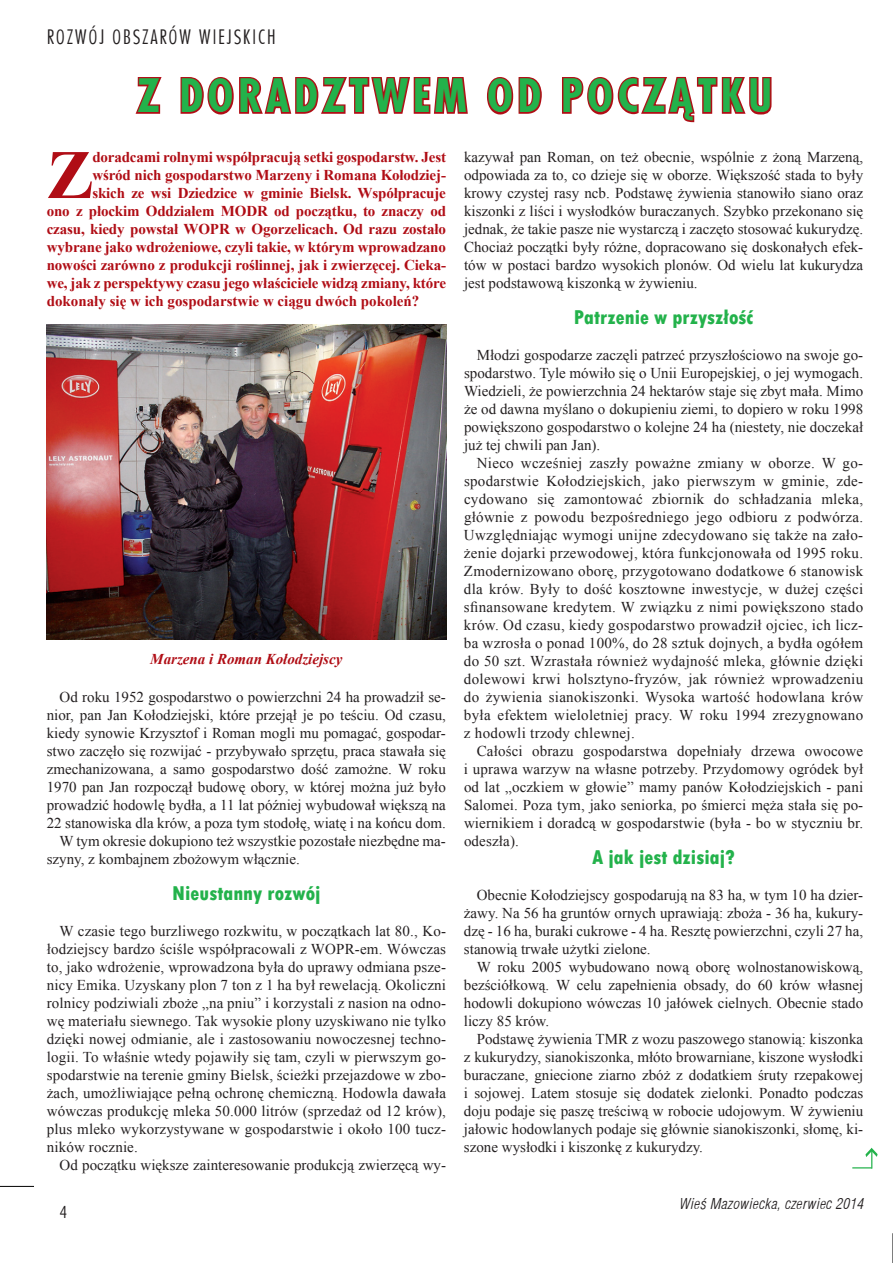
<style>
.page{position:relative;width:893px;height:1263px;background:#fff}
.page>*{position:absolute;margin:0;border:0;box-sizing:border-box;transform-origin:0 0}
.t1{font:700 69.3px "Times New Roman";color:#b00d15}
.t2{font:700 45px "Fujiyamapl";letter-spacing:.1em;color:#23b24b}
.t3{font:800 condensed 21px "Tw Cen";color:#23b24b}
.t4{font:19.5px "Fujiyama Lightpl";letter-spacing:.1em;color:#231f20}
.t5{font:16.5px "Switz Cond Lightpl";color:#231f20}
.t6{font:15px/18px "Times New Roman";color:#231f20;text-align:justify}
.t7{font:700 15px "Times New Roman";letter-spacing:-.01em;color:#b00d15}
.t8{font:italic 15px "Switz Cond Lightpl";letter-spacing:.03em;color:#231f20}
.t9{font:italic 700 15px "Times New Roman";color:#b00d15}
</style>
<div class="page">
<hr style="left:0;top:1186px;width:34px;height:1px;background:#000">
<hr style="left:892px;top:1233px;width:1px;height:30px;background:#000">
<svg style="left:135px;top:77px;width:27px;height:37px"></svg>
<svg style="left:180px;top:77px;width:288px;height:38px"></svg>
<svg style="left:487px;top:77px;width:55px;height:38px"></svg>
<svg style="left:562px;top:76px;width:210px;height:47px"></svg>
<img style="left:47px;top:324px;width:399px;height:316px">
<svg style="left:852px;top:1147px;width:26px;height:21px"></svg>
<h3 class="t4" style="left:47px;top:25px;width:230px">ROZWÓJ OBSZARÓW WIEJSKICH</h3>
<h2 class="t2" style="left:137px;top:67px;width:637px">Z DORADZTWEM OD POCZĄTKU</h2>
<h1 class="t1" style="left:47px;top:127px;width:48px">Z</h1>
<p class="t7" style="left:92px;top:147px;width:355px">doradcami rolnymi współpracują setki gospodarstw. Jest</p>
<p class="t7" style="left:92px;top:165px;width:355px">wśród nich gospodarstwo Marzeny i Romana Kołodziej-</p>
<p class="t7" style="left:92px;top:183px;width:355px">skich ze wsi Dziedzice w gminie Bielsk. Współpracuje</p>
<p class="t7" style="left:47px;top:201px;width:401px">ono z płockim Oddziałem MODR od początku, to znaczy od</p>
<p class="t7" style="left:47px;top:219px;width:401px">czasu, kiedy powstał WOPR w Ogorzelicach. Od razu zostało</p>
<p class="t7" style="left:47px;top:237px;width:401px">wybrane jako wdrożeniowe, czyli takie, w którym wprowadzano</p>
<p class="t7" style="left:47px;top:255px;width:401px">nowości zarówno z produkcji roślinnej, jak i zwierzęcej. Cieka-</p>
<p class="t7" style="left:47px;top:273px;width:401px">we, jak z perspektywy czasu jego właściciele widzą zmiany, które</p>
<p class="t7" style="left:47px;top:291px;width:374px">dokonały się w ich gospodarstwie w ciągu dwóch pokoleń?</p>
<p class="t9" style="left:150px;top:648px;width:194px">Marzena i Roman Kołodziejscy</p>
<p class="t6" style="left:60px;top:688px;width:388px">Od roku 1952 gospodarstwo o powierzchni 24 ha prowadził se-</p>
<p class="t6" style="left:47px;top:706px;width:401px">nior, pan Jan Kołodziejski, które przejął je po teściu. Od czasu,</p>
<p class="t6" style="left:47px;top:724px;width:401px">kiedy synowie Krzysztof i Roman mogli mu pomagać, gospodar-</p>
<p class="t6" style="left:47px;top:742px;width:401px">stwo zaczęło się rozwijać - przybywało sprzętu, praca stawała się</p>
<p class="t6" style="left:47px;top:760px;width:401px">zmechanizowana, a samo gospodarstwo dość zamożne. W roku</p>
<p class="t6" style="left:47px;top:778px;width:401px">1970 pan Jan rozpoczął budowę obory, w której można już było</p>
<p class="t6" style="left:47px;top:796px;width:401px">prowadzić hodowlę bydła, a 11 lat później wybudował większą na</p>
<p class="t6" style="left:47px;top:814px;width:401px">22 stanowiska dla krów, a poza tym stodołę, wiatę i na końcu dom.</p>
<p class="t6" style="left:59px;top:832px;width:388px">W tym okresie dokupiono też wszystkie pozostałe niezbędne ma-</p>
<p class="t6" style="left:47px;top:850px;width:255px">szyny, z kombajnem zbożowym włącznie.</p>
<h3 class="t3" style="left:172px;top:881px;width:150px">Nieustanny rozwój</h3>
<p class="t6" style="left:47px;top:922px;width:401px;text-indent:13px">W czasie tego burzliwego rozkwitu, w początkach lat 80., Ko&shy;łodziejscy bardzo ściśle współpracowali z WOPR-em. Wówczas to, jako wdrożenie, wprowadzona była do uprawy odmiana psze&shy;nicy Emika. Uzyskany plon 7 ton z 1 ha był rewelacją. Okoliczni rolnicy podziwiali zboże „na pniu” i korzystali z nasion na odno&shy;wę materiału siewnego. Tak wysokie plony uzyskiwano nie tylko dzięki nowej odmianie, ale i zastosowaniu nowoczesnej techno&shy;logii. To właśnie wtedy pojawiły się tam, czyli w pierwszym go&shy;spodarstwie na terenie gminy Bielsk, ścieżki przejazdowe w zbo&shy;żach, umożliwiające pełną ochronę chemiczną. Hodowla dawała wówczas produkcję mleka 50.000 litrów (sprzedaż od 12 krów), plus mleko wykorzystywane w gospodarstwie i około 100 tucz&shy;ników rocznie.</p>
<p class="t6" style="left:60px;top:1156px;width:388px">Od początku większe zainteresowanie produkcją zwierzęcą wy-</p>
<p class="t5" style="left:60px;top:1202px;width:9px">4</p>
<p class="t6" style="left:464px;top:148px;width:401px">kazywał pan Roman, on też obecnie, wspólnie z żoną Marzeną, odpowiada za to, co dzieje się w oborze. Większość stada to były krowy czystej rasy ncb. Podstawę żywienia stanowiło siano oraz kiszonki z liści i wysłodków buraczanych. Szybko przekonano się jednak, że takie pasze nie wystarczą i zaczęto stosować kukurydzę.<br>Chociaż początki były różne, dopracowano się doskonałych efek&shy;tów w postaci bardzo wysokich plonów. Od wielu lat kukurydza jest podstawową kiszonką w żywieniu.</p>
<h3 class="t3" style="left:574px;top:305px;width:181px">Patrzenie w przyszłość</h3>
<p class="t6" style="left:464px;top:346px;width:401px;text-indent:13px">Młodzi gospodarze zaczęli patrzeć przyszłościowo na swoje go&shy;spodarstwo. Tyle mówiło się o Unii Europejskiej, o jej wymogach.<br>Wiedzieli, że powierzchnia 24 hektarów staje się zbyt mała. Mimo że od dawna myślano o dokupieniu ziemi, to dopiero w roku 1998 powiększono gospodarstwo o kolejne 24 ha (niestety, nie doczekał już tej chwili pan Jan).</p>
<p class="t6" style="left:464px;top:454px;width:401px;text-indent:13px">Nieco wcześniej zaszły poważne zmiany w oborze. W go&shy;spodarstwie Kołodziejskich, jako pierwszym w gminie, zde&shy;cydowano się zamontować zbiornik do schładzania mleka, głównie z powodu bezpośredniego jego odbioru z podwórza.<br>Uwzględniając wymogi unijne zdecydowano się także na zało&shy;żenie dojarki przewodowej, która funkcjonowała od 1995 roku.<br>Zmodernizowano oborę, przygotowano dodatkowe 6 stanowisk dla krów. Były to dość kosztowne inwestycje, w dużej części sfinansowane kredytem. W związku z nimi powiększono stado krów. Od czasu, kiedy gospodarstwo prowadził ojciec, ich licz&shy;ba wzrosła o ponad 100%, do 28 sztuk dojnych, a bydła ogółem do 50 szt. Wzrastała również wydajność mleka, głównie dzięki dolewowi krwi holsztyno-fryzów, jak również wprowadzeniu do żywienia sianokiszonki. Wysoka wartość hodowlana krów była efektem wieloletniej pracy. W roku 1994 zrezygnowano z hodowli trzody chlewnej.</p>
<p class="t6" style="left:464px;top:742px;width:401px;text-indent:13px">Całości obrazu gospodarstwa dopełniały drzewa owocowe i uprawa warzyw na własne potrzeby. Przydomowy ogródek był od lat „oczkiem w głowie” mamy panów Kołodziejskich - pani Salomei. Poza tym, jako seniorka, po śmierci męża stała się po&shy;wiernikiem i doradcą w gospodarstwie (była - bo w styczniu br. odeszła).</p>
<h3 class="t3" style="left:592px;top:845px;width:144px">A jak jest dzisiaj?</h3>
<p class="t6" style="left:464px;top:886px;width:401px;text-indent:13px">Obecnie Kołodziejscy gospodarują na 83 ha, w tym 10 ha dzier&shy;żawy. Na 56 ha gruntów ornych uprawiają: zboża - 36 ha, kukury&shy;dzę - 16 ha, buraki cukrowe - 4 ha. Resztę powierzchni, czyli 27 ha, stanowią trwałe użytki zielone.</p>
<p class="t6" style="left:464px;top:958px;width:401px;text-indent:13px">W roku 2005 wybudowano nową oborę wolnostanowiskową, bezściółkową. W celu zapełnienia obsady, do 60 krów własnej hodowli dokupiono wówczas 10 jałówek cielnych. Obecnie stado liczy 85 krów.</p>
<p class="t6" style="left:464px;top:1030px;width:401px;text-indent:13px">Podstawę żywienia TMR z wozu paszowego stanowią: kiszonka z kukurydzy, sianokiszonka, młóto browarniane, kiszone wysłodki buraczane, gniecione ziarno zbóż z dodatkiem śruty rzepakowej i sojowej. Latem stosuje się dodatek zielonki. Ponadto podczas doju podaje się paszę treściwą w robocie udojowym. W żywieniu jałowic hodowlanych podaje się głównie sianokiszonki, słomę, ki&shy;szone wysłodki i kiszonkę z kukurydzy.</p>
<p class="t8" style="left:679px;top:1195px;width:186px">Wieś Mazowiecka, czerwiec 2014</p>
</div>
